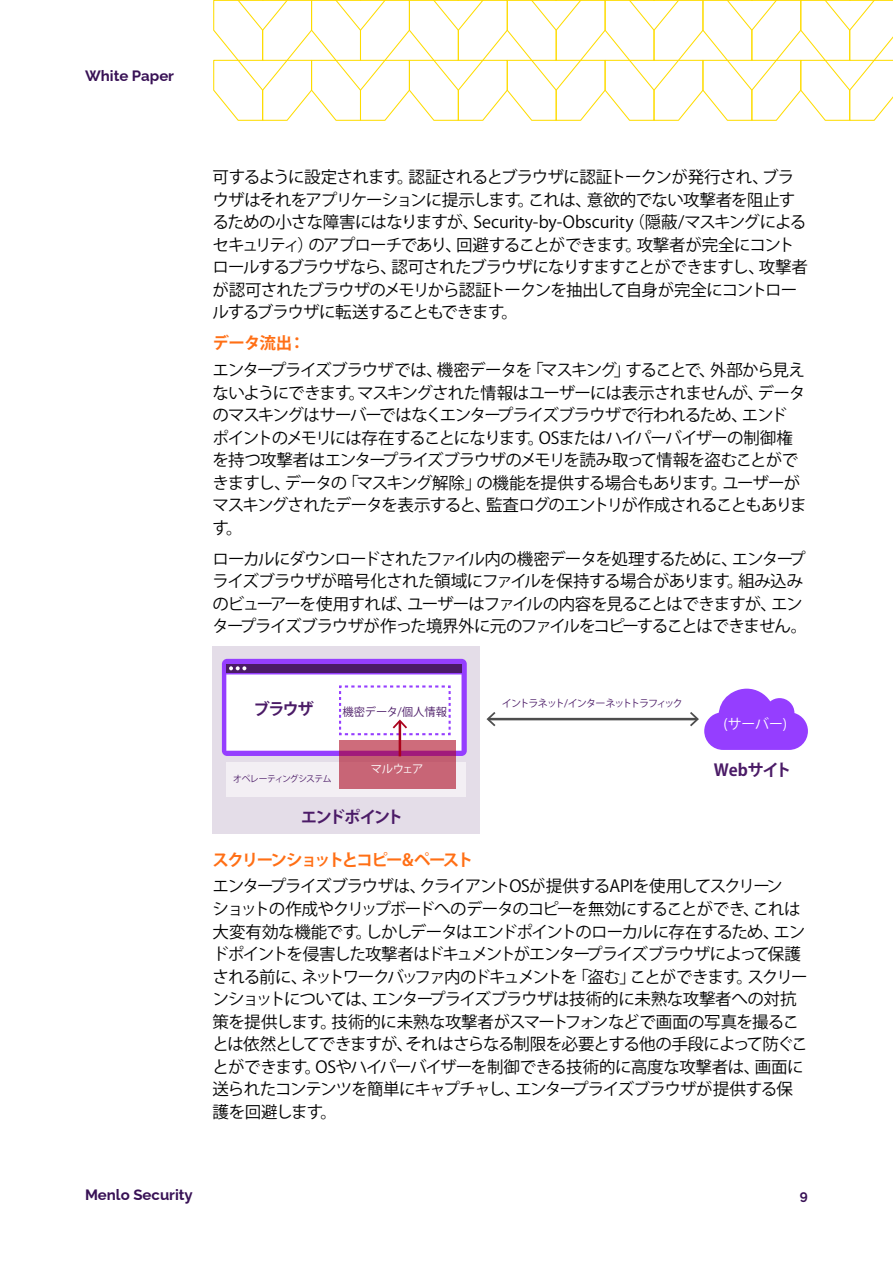
<style>
.page{position:relative;width:893px;height:1263px;background:#fff}
.page>*{position:absolute;margin:0;border:0;box-sizing:border-box;transform-origin:0 0}
.t1{font:16.5px/22.5px "Koz Go Pr 6 N";letter-spacing:-.06em;color:#000}
.t2{font:700 16.5px "Koz Go Pr 6 N";letter-spacing:-.105em;color:#ff6f15}
.t3{font:700 16.35px "Koz Go Pr 6 N";letter-spacing:-.085em;color:#4b1b67}
.t4{font:700 16.35px "Koz Go Pr 6 N";letter-spacing:-.12em;color:#4b1b67}
.t5{font:700 15px "Raleway";color:#381155}
.t6{font:13.8px "Koz Go Pr 6 N";color:#fff}
.t7{font:700 13.5px "Raleway";color:#381155}
.t8{font:11.4px "Koz Go Pr 6 N";color:#4b1b67}
.t9{font:11.4px "Koz Go Pr 6 N";letter-spacing:-.085em;color:#fff}
.t10{font:10.05px "Koz Go Pr 6 N";letter-spacing:-.11em;color:#4b1b67}
.t11{font:8.85px "Koz Go Pr 6 N";letter-spacing:-.07em;color:#4b1b67}
</style>
<div class="page">
<svg style="left:213px;top:0;width:680px;height:121px"></svg>
<div style="left:213px;top:646px;width:267px;height:187px;background:#e4dde8"></div>
<div style="left:222px;top:659px;width:245px;height:97px;background:#953eff;border-radius:5px"></div>
<div style="left:227px;top:664px;width:235px;height:8px;background:#4b1b67"></div>
<div style="left:226px;top:762px;width:239px;height:35px;background:#f3eff4"></div>
<svg style="left:339px;top:751px;width:117px;height:37px;background:#c15975"></svg>
<hr style="left:488px;top:718px;width:209px;height:2px;background:#4d4d4d">
<svg style="left:486px;top:712px;width:9px;height:14px"></svg>
<svg style="left:690px;top:689px;width:118px;height:61px"></svg>
<hr style="left:399px;top:721px;width:2px;height:35px;background:#aa011b">
<svg style="left:226px;top:666px;width:235px;height:85px;background:#e8dae9"></svg>
<p class="t5" style="left:85px;top:64px;width:91px">White Paper</p>
<p class="t1" style="left:213px;top:166px;width:597px">可するように設定されます。認証されるとブラウザに認証トークンが発行され、ブラウザはそれをアプリケーションに提示します。これは、意欲的でない攻撃者を阻止するための小さな障害にはなりますが、Security-by-Obscurity（隠蔽/マスキングによるセキュリティ）のアプローチであり、回避することができます。攻撃者が完全にコントロールするブラウザなら、認可されたブラウザになりすますことができますし、攻撃者が認可されたブラウザのメモリから認証トークンを抽出して自身が完全にコントロールするブラウザに転送することもできます。</p>
<p class="t2" style="left:213px;top:334px;width:94px">データ流出：</p>
<p class="t1" style="left:213px;top:359px;width:596px">エンタープライズブラウザでは、機密データを「マスキング」することで、外部から見えないようにできます。マスキングされた情報はユーザーには表示されませんが、データのマスキングはサーバーではなくエンタープライズブラウザで行われるため、エンドポイントのメモリには存在することになります。OSまたはハイパーバイザーの制御権を持つ攻撃者はエンタープライズブラウザのメモリを読み取って情報を盗むことができますし、データの「マスキング解除」の機能を提供する場合もあります。ユーザーがマスキングされたデータを表示すると、監査ログのエントリが作成されることもあります。</p>
<p class="t1" style="left:213px;top:548px;width:596px">ローカルにダウンロードされたファイル内の機密データを処理するために、エンタープライズブラウザが暗号化された領域にファイルを保持する場合があります。組み込みのビューアーを使用すれば、ユーザーはファイルの内容を見ることはできますが、エンタープライズブラウザが作った境界外に元のファイルをコピーすることはできません。</p>
<p class="t3" style="left:253px;top:699px;width:62px">ブラウザ</p>
<p class="t8" style="left:342px;top:706px;width:106px">機密データ/個人情報</p>
<p class="t11" style="left:233px;top:774px;width:100px">オペレーティングシステム</p>
<p class="t9" style="left:371px;top:762px;width:54px">マルウェア</p>
<p class="t4" style="left:301px;top:808px;width:104px">エンドポイント</p>
<p class="t10" style="left:502px;top:698px;width:183px">イントラネット/インターネットトラフィック</p>
<p class="t6" style="left:723px;top:716px;width:65px">(サーバー)</p>
<p class="t3" style="left:714px;top:760px;width:79px">Webサイト</p>
<p class="t2" style="left:213px;top:850px;width:262px">スクリーンショットとコピー&amp;ペースト</p>
<p class="t1" style="left:213px;top:875px;width:597px">エンタープライズブラウザは、クライアントOSが提供するAPIを使用してスクリーン<br>ショットの作成やクリップボードへのデータのコピーを無効にすることができ、これは大変有効な機能です。しかしデータはエンドポイントのローカルに存在するため、エンドポイントを侵害した攻撃者はドキュメントがエンタープライズブラウザによって保護される前に、ネットワークバッファ内のドキュメントを「盗む」ことができます。スクリーンショットについては、エンタープライズブラウザは技術的に未熟な攻撃者への対抗策を提供します。技術的に未熟な攻撃者がスマートフォンなどで画面の写真を撮ることは依然としてできますが、それはさらなる制限を必要とする他の手段によって防ぐことができます。OSやハイパーバイザーを制御できる技術的に高度な攻撃者は、画面に送られたコンテンツを簡単にキャプチャし、エンタープライズブラウザが提供する保護を回避します。</p>
<p class="t5" style="left:85px;top:1183px;width:109px">Menlo Security</p>
<p class="t7" style="left:800px;top:1184px;width:9px">9</p>
</div>
